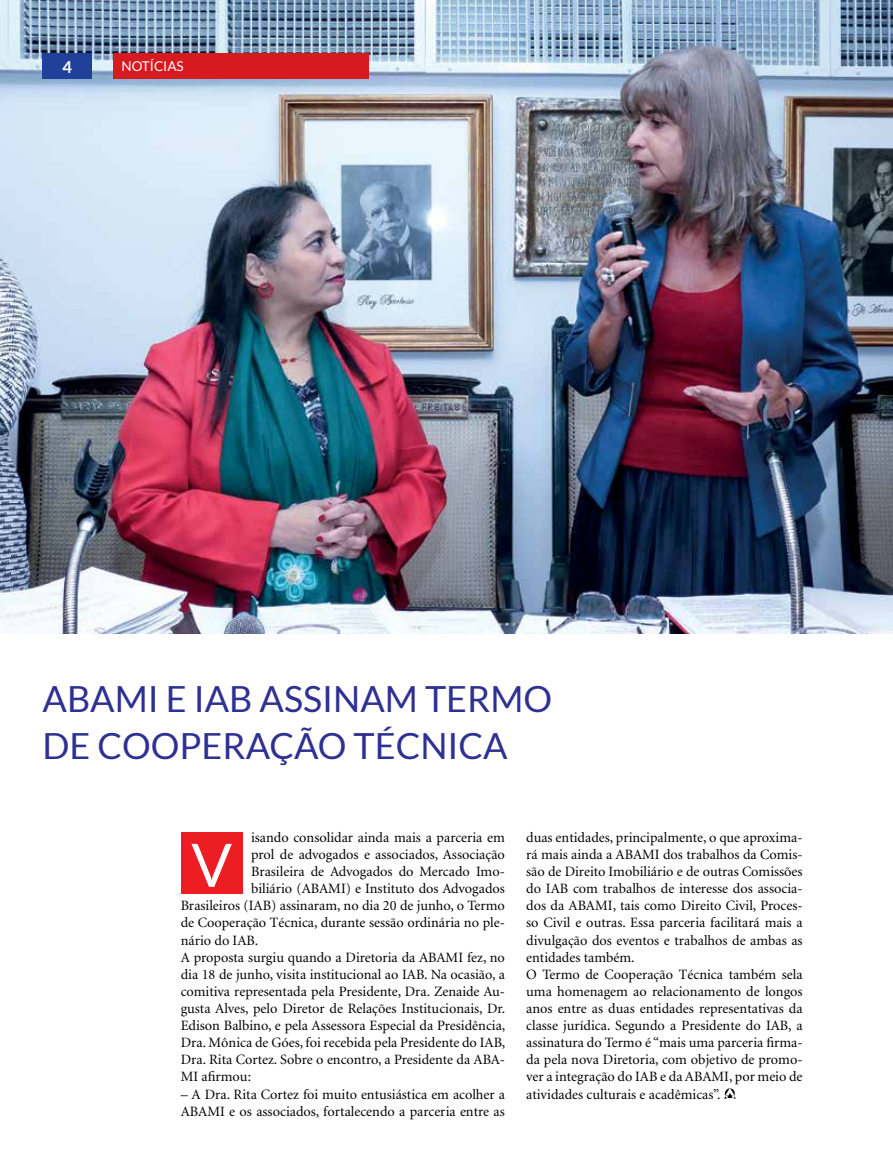
<style>
.page{position:relative;width:893px;height:1170px;background:#fff}
.page>*{position:absolute;margin:0;border:0;box-sizing:border-box;transform-origin:0 0}
.t1{font:60px "Lato";color:#fff}
.t2{font:36px/46.5px "Lato";color:#2e3092}
.t3{font:700 16.5px "Lato";color:#fff}
.t4{font:14.25px/17.1px "Minion";color:#000}
.t5{font:13.5px "Lato";color:#fff}
</style>
<div class="page">
<img style="left:0;top:0;width:893px;height:634px">
<div style="left:181px;top:832px;width:62px;height:61px;background:#ed1d24"></div>
<div style="left:43px;top:53px;width:49px;height:26px;background:#21409a"></div>
<div style="left:113px;top:53px;width:255px;height:26px;background:#d71920"></div>
<svg style="left:724px;top:1088px;width:12px;height:10px"></svg>
<p class="t3" style="left:63px;top:57px;width:11px">4</p>
<p class="t5" style="left:122px;top:59px;width:64px">NOTÍCIAS</p>
<h2 class="t2" style="left:43px;top:675px;width:511px">ABAMI E IAB ASSINAM TERMO<br>DE COOPERAÇÃO TÉCNICA</h2>
<p class="t4" style="left:251px;top:829px;width:255px">isando consolidar ainda mais a parceria em</p>
<p class="t4" style="left:251px;top:846px;width:255px">prol de advogados e associados, Associação</p>
<p class="t4" style="left:251px;top:863px;width:255px">Brasileira de Advogados do Mercado Imo-</p>
<p class="t4" style="left:251px;top:880px;width:255px">biliário (ABAMI) e Instituto dos Advogados</p>
<p class="t4" style="left:181px;top:897px;width:326px">Brasileiros (IAB) assinaram, no dia 20 de junho, o Termo</p>
<p class="t4" style="left:181px;top:914px;width:326px">de Cooperação Técnica, durante sessão ordinária no ple-</p>
<p class="t4" style="left:181px;top:931px;width:79px">nário do IAB.</p>
<p class="t4" style="left:181px;top:949px;width:326px">A proposta surgiu quando a Diretoria da ABAMI fez, no</p>
<p class="t4" style="left:181px;top:966px;width:326px">dia 18 de junho, visita institucional ao IAB. Na ocasião, a</p>
<p class="t4" style="left:181px;top:983px;width:326px">comitiva representada pela Presidente, Dra. Zenaide Au-</p>
<p class="t4" style="left:181px;top:1000px;width:326px">gusta Alves, pelo Diretor de Relações Institucionais, Dr.</p>
<p class="t4" style="left:181px;top:1017px;width:326px">Edison Balbino, e pela Assessora Especial da Presidência,</p>
<p class="t4" style="left:181px;top:1034px;width:326px">Dra. Mônica de Góes, foi recebida pela Presidente do IAB,</p>
<p class="t4" style="left:181px;top:1051px;width:326px">Dra. Rita Cortez. Sobre o encontro, a Presidente da ABA-</p>
<p class="t4" style="left:181px;top:1068px;width:72px">MI afirmou:</p>
<p class="t4" style="left:181px;top:1085px;width:326px">– A Dra. Rita Cortez foi muito entusiástica em acolher a<br>ABAMI e os associados, fortalecendo a parceria entre as</p>
<h1 class="t1" style="left:191px;top:831px;width:42px">V</h1>
<p class="t4" style="left:526px;top:829px;width:278px">duas entidades, principalmente, o que aproxima&shy;rá mais ainda a ABAMI dos trabalhos da Comis&shy;são de Direito Imobiliário e de outras Comissões do IAB com trabalhos de interesse dos associa&shy;dos da ABAMI, tais como Direito Civil, Proces&shy;so Civil e outras. Essa parceria facilitará mais a divulgação dos eventos e trabalhos de ambas as entidades também.<br>O Termo de Cooperação Técnica também sela uma homenagem ao relacionamento de longos anos entre as duas entidades representativas da classe jurídica. Segundo a Presidente do IAB, a assinatura do Termo é “mais uma parceria firma&shy;da pela nova Diretoria, com objetivo de promo&shy;ver a integração do IAB e da ABAMI, por meio de atividades culturais e acadêmicas”.</p>
</div>
